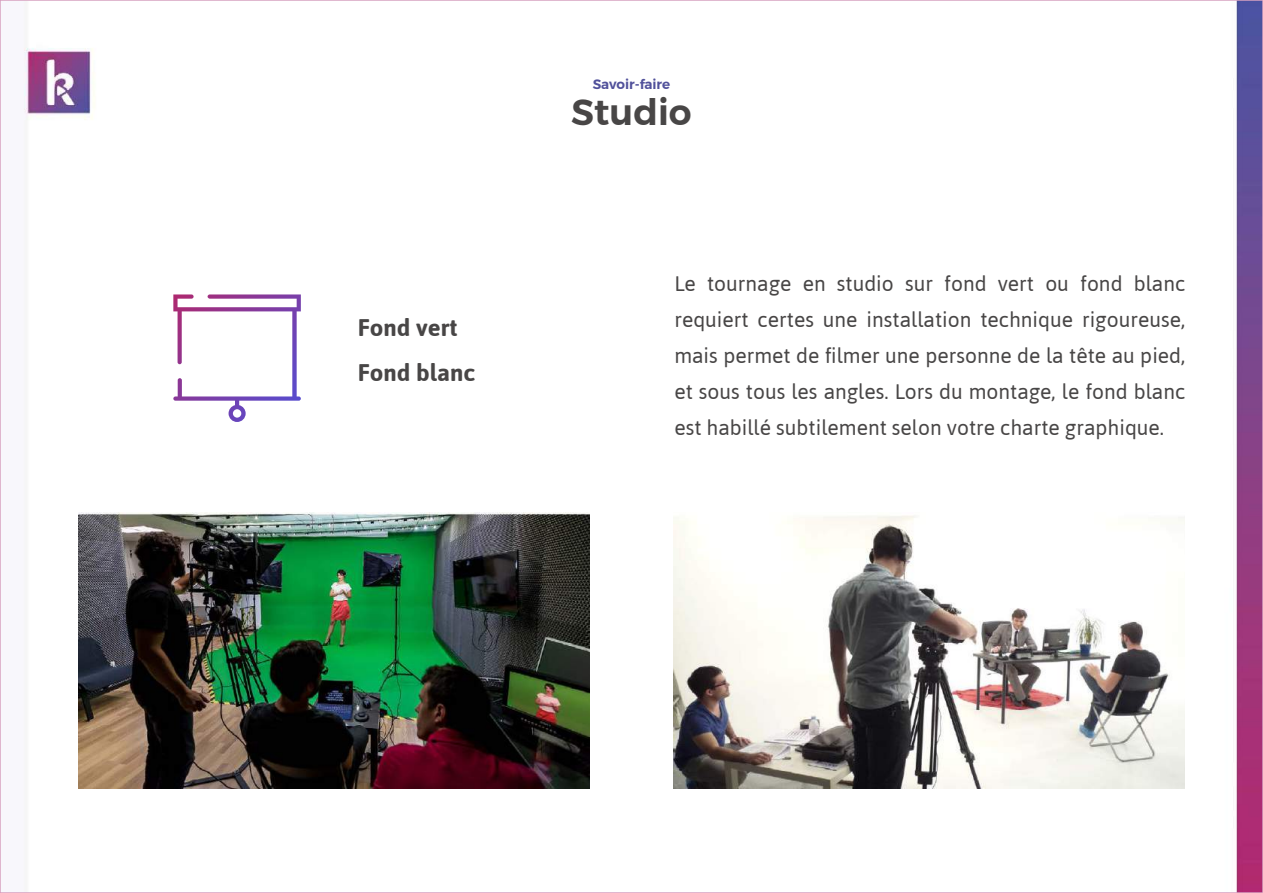
<style>
.page{position:relative;width:1263px;height:893px;background:#fff}
.page>*{position:absolute;margin:0;border:0;box-sizing:border-box;transform-origin:0 0}
.t1{font:600 36px "Montserrat";color:#484646}
.t2{font:700 24px/45px "Asap";color:#484646}
.t3{font:21px/36px "Asap";color:#484646;text-align:justify}
.t4{font:600 13.5px "Montserrat";color:#51519b}
</style>
<div class="page">
<img style="left:24px;top:3px;width:1236px;height:887px">
<img style="left:78px;top:512px;width:511px;height:277px">
<img style="left:674px;top:512px;width:510px;height:277px">
<svg style="left:173px;top:294px;width:128px;height:128px"></svg>
<p class="t2" style="left:358px;top:304px;width:119px">Fond vert<br>Fond blanc</p>
<p class="t4" style="left:593px;top:74px;width:79px">Savoir-faire</p>
<h1 class="t1" style="left:571px;top:84px;width:122px">Studio</h1>
<p class="t3" style="left:674px;top:265px;width:512px">Le tournage en studio sur fond vert ou fond blanc requiert certes une installation technique rigoureuse, mais permet de filmer une personne de la tête au pied, et sous tous les angles. Lors du montage, le fond blanc est habillé subtilement selon votre charte graphique.</p>
</div>
